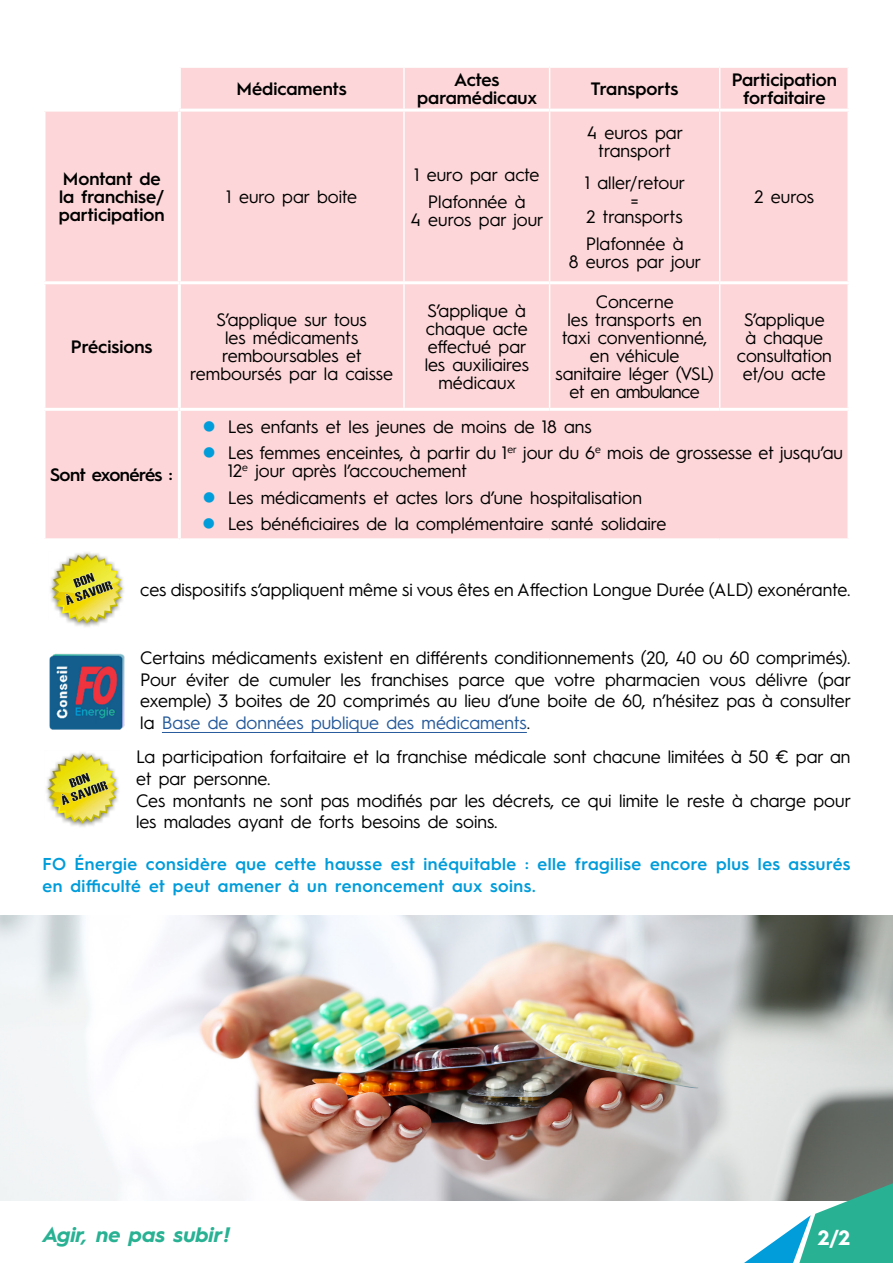
<style>
.page{position:relative;width:893px;height:1263px;background:#fff}
.page>*{position:absolute;margin:0;border:0;box-sizing:border-box;transform-origin:0 0}
.t1{font:italic 700 21px "Hurme Geometric Sans 1";color:#29b193}
.t2{font:700 21px "Hurme Geometric Sans 1";color:#fff}
.t3{font:18px/18px "Hurme Geometric Sans 1";color:#000;text-align:center}
.t4{font:600 18px/18px "Hurme Geometric Sans 1";color:#000;text-align:center}
.t5{font:600 18px "Hurme Geometric Sans 1";letter-spacing:-.03em;color:#000}
.t6{font:600 17.25px/21.6px "Hurme Geometric Sans 1";letter-spacing:.03em;color:#019cda}
.s1{color:#275b9b}
</style>
<div class="page">
<img style="left:0;top:915px;width:893px;height:285px">
<svg style="left:744px;top:1183px;width:149px;height:80px"></svg>
<hr style="left:162px;top:732px;width:365px;height:1px;background:#275b9b">
<div style="left:46px;top:68px;width:801px;height:470px;background:#fcd6d8"></div>
<hr style="left:403px;top:68px;width:2px;height:41px;background:#fff">
<hr style="left:549px;top:68px;width:1px;height:41px;background:#fff">
<hr style="left:719px;top:68px;width:1px;height:41px;background:#fff">
<hr style="left:403px;top:112px;width:2px;height:169px;background:#fff">
<hr style="left:549px;top:112px;width:1px;height:169px;background:#fff">
<hr style="left:719px;top:112px;width:1px;height:169px;background:#fff">
<hr style="left:403px;top:284px;width:2px;height:124px;background:#fff">
<hr style="left:549px;top:284px;width:1px;height:124px;background:#fff">
<hr style="left:719px;top:284px;width:1px;height:124px;background:#fff">
<hr style="left:178px;top:68px;width:3px;height:41px;background:#fff">
<hr style="left:179px;top:109px;width:225px;height:3px;background:#fff">
<hr style="left:404px;top:109px;width:146px;height:3px;background:#fff">
<hr style="left:550px;top:109px;width:170px;height:3px;background:#fff">
<hr style="left:720px;top:109px;width:130px;height:3px;background:#fff">
<hr style="left:179px;top:281px;width:225px;height:3px;background:#fff">
<hr style="left:404px;top:281px;width:146px;height:3px;background:#fff">
<hr style="left:550px;top:281px;width:170px;height:3px;background:#fff">
<hr style="left:720px;top:281px;width:130px;height:3px;background:#fff">
<hr style="left:179px;top:408px;width:225px;height:3px;background:#fff">
<hr style="left:404px;top:408px;width:146px;height:3px;background:#fff">
<hr style="left:550px;top:408px;width:170px;height:3px;background:#fff">
<hr style="left:720px;top:408px;width:130px;height:3px;background:#fff">
<hr style="left:43px;top:109px;width:136px;height:3px;background:#fff">
<hr style="left:178px;top:112px;width:3px;height:169px;background:#fff">
<hr style="left:43px;top:281px;width:136px;height:3px;background:#fff">
<hr style="left:178px;top:284px;width:3px;height:124px;background:#fff">
<hr style="left:43px;top:408px;width:136px;height:3px;background:#fff">
<hr style="left:178px;top:411px;width:3px;height:127px;background:#fff">
<img style="left:50px;top:552px;width:74px;height:75px">
<img style="left:49px;top:653px;width:76px;height:77px">
<img style="left:46px;top:752px;width:73px;height:75px">
<svg style="left:204px;top:421px;width:10px;height:10px"></svg>
<svg style="left:204px;top:447px;width:10px;height:11px"></svg>
<svg style="left:204px;top:492px;width:10px;height:10px"></svg>
<svg style="left:204px;top:518px;width:10px;height:11px"></svg>
<p class="t4" style="left:59px;top:169px;width:107px;text-align:left">Montant de la franchise/ participation</p>
<p class="t4" style="left:71px;top:336px;width:83px">Précisions</p>
<p class="t5" style="left:50px;top:462px;width:124px">Sont exonérés :</p>
<p class="t4" style="left:236px;top:79px;width:112px">Médicaments</p>
<p class="t4" style="left:417px;top:70px;width:121px">Actes paramédicaux</p>
<p class="t4" style="left:591px;top:79px;width:89px">Transports</p>
<p class="t4" style="left:732px;top:70px;width:107px">Participation forfaitaire</p>
<p class="t3" style="left:226px;top:187px;width:132px">1 euro par boite</p>
<p class="t3" style="left:414px;top:160px;width:127px;line-height:26.5px">1 euro par acte<br>Plafonnée à</p>
<p class="t3" style="left:411px;top:209px;width:135px">4 euros par jour</p>
<p class="t3" style="left:587px;top:122px;width:98px">4 euros par transport</p>
<p class="t3" style="left:585px;top:172px;width:102px;line-height:19.2px">1 aller/retour =</p>
<p class="t3" style="left:586px;top:202px;width:99px;line-height:26.5px;text-align:left">2 transports<br>Plafonnée à</p>
<p class="t3" style="left:569px;top:251px;width:134px">8 euros par jour</p>
<p class="t3" style="left:190px;top:309px;width:204px">S’applique sur tous<br>les médicaments remboursables et remboursés par la caisse</p>
<p class="t3" style="left:425px;top:300px;width:106px">S’applique à chaque acte effectué par les auxiliaires médicaux</p>
<p class="t3" style="left:556px;top:291px;width:160px">Concerne<br>les transports en taxi conventionné, en véhicule sanitaire léger (VSL) et en ambulance</p>
<p class="t3" style="left:754px;top:187px;width:61px">2 euros</p>
<p class="t3" style="left:737px;top:309px;width:96px">S’applique à chaque consultation et/ou acte</p>
<p class="t3" style="left:228px;top:412px;width:617px;line-height:26.5px;text-align:left">Les enfants et les jeunes de moins de 18 ans<br>Les femmes enceintes, à partir du 1<sup>er</sup> jour du 6<sup>e</sup> mois de grossesse et jusqu’au</p>
<p class="t3" style="left:228px;top:456px;width:440px;line-height:26.5px;text-align:left">12<sup>e</sup> jour après l’accouchement<br>Les médicaments et actes lors d’une hospitalisation<br>Les bénéficiaires de la complémentaire santé solidaire</p>
<p class="t3" style="left:140px;top:579px;width:712px">ces dispositifs s’appliquent même si vous êtes en Affection Longue Durée (ALD) exonérante.</p>
<p class="t3" style="left:140px;top:646px;width:712px;line-height:21.6px;text-align:justify">Certains médicaments existent en différents conditionnements (20, 40 ou 60 comprimés).<br>Pour éviter de cumuler les franchises parce que votre pharmacien vous délivre (par exemple) 3 boites de 20 comprimés au lieu d’une boite de 60, n’hésitez pas à consulter la <span class="s1">Base de données publique des médicaments</span>.</p>
<p class="t3" style="left:136px;top:745px;width:717px;line-height:21.6px;text-align:left">La participation forfaitaire et la franchise médicale sont chacune limitées à 50 € par an et par personne.<br>Ces montants ne sont pas modifiés par les décrets, ce qui limite le reste à charge pour les malades ayant de forts besoins de soins.</p>
<p class="t6" style="left:43px;top:852px;width:809px">FO Énergie considère que cette hausse est inéquitable : elle fragilise encore plus les assurés en difficulté et peut amener à un renoncement aux soins.</p>
<p class="t1" style="left:43px;top:1219px;width:189px">Agir, ne pas subir!</p>
<p class="t2" style="left:818px;top:1219px;width:34px">2/3</p>
<p class="t2" style="left:818px;top:1223px;width:34px">2/2</p>
</div>
